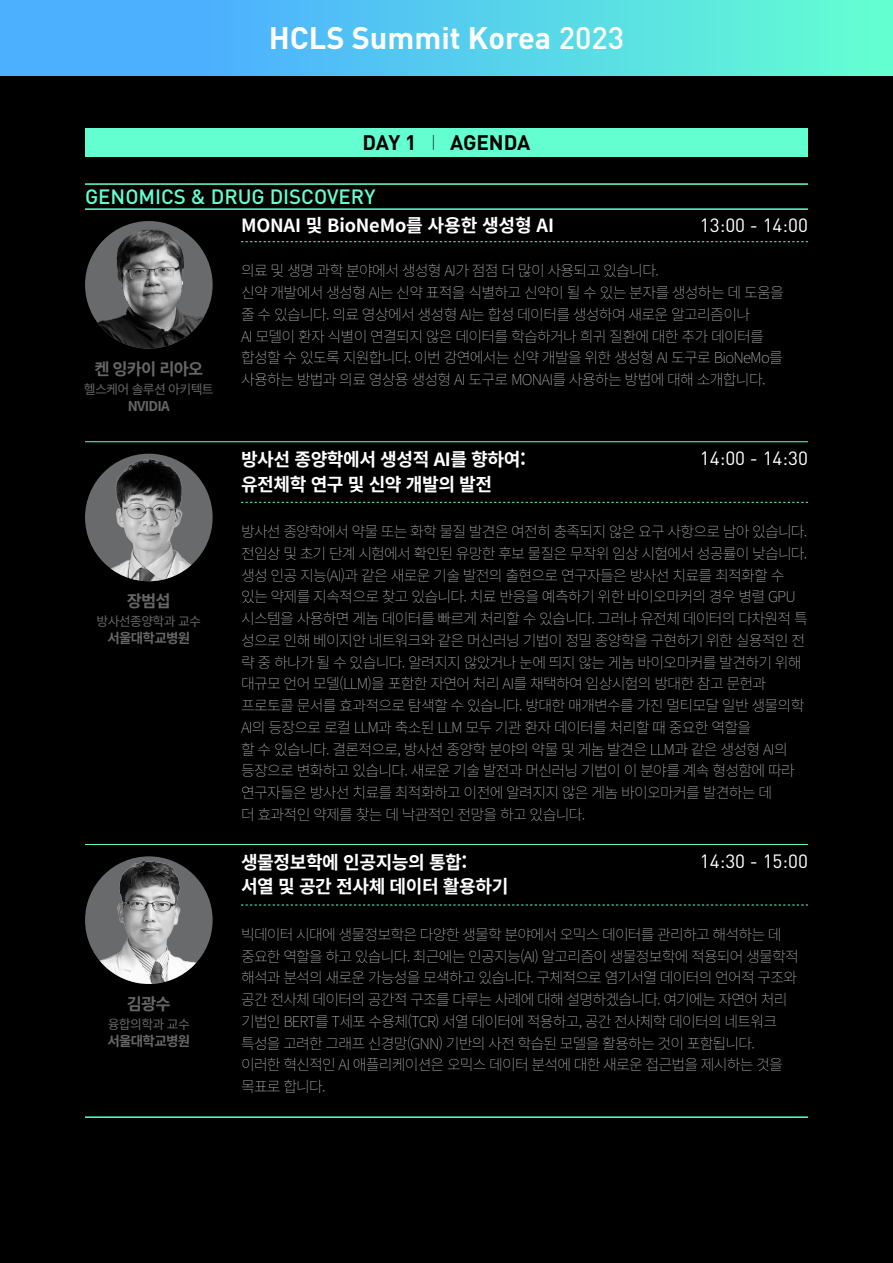
<style>
.page{position:relative;width:893px;height:1263px;background:#000}
.page>*{position:absolute;margin:0;border:0;box-sizing:border-box;transform-origin:0 0}
.t1{font:700 30.75px "DIN Pro";color:#fff}
.t2{font:700 20.85px "DIN Pro";letter-spacing:-.01em;color:#000}
.t3{font:500 20.4px "DIN Pro";color:#63ffd1}
.t4{font:18.9px "DIN Pro";color:#fff}
.t5{font:700 18.15px "Noto Sans KR";letter-spacing:-.025em;color:#fff}
.t6{font:700 16.5px "Noto Sans KR";letter-spacing:-.05em;color:#666}
.t7{font:100 15px/21.8px "Noto Sans KR";letter-spacing:-.05em;color:#c2c2c2}
.t8{font:700 13.5px "Noto Sans KR";letter-spacing:-.05em;color:#666}
.t9{font:12.9px "Noto Sans KR";letter-spacing:-.05em;color:#666}
.s1{font-weight:500}
.s2{font-family:"Noto Sans KR";font-size:14.85px}
</style>
<div class="page">
<div style="left:85px;top:129px;width:723px;height:28px;background:#63ffd1"></div>
<hr style="left:85px;top:183px;width:723px;height:2px;background:#63ffd1">
<hr style="left:85px;top:1116px;width:723px;height:2px;background:#63ffd1">
<hr style="left:85px;top:208px;width:723px;height:2px;background:#63ffd1">
<hr style="left:85px;top:441px;width:723px;height:1px;background:#63ffd1">
<hr style="left:85px;top:844px;width:723px;height:1px;background:#63ffd1">
<svg style="left:241px;top:241px;width:567px;height:1px"></svg>
<svg style="left:241px;top:502px;width:567px;height:1px"></svg>
<svg style="left:241px;top:905px;width:567px;height:1px"></svg>
<div style="left:0;top:0;width:893px;height:75px;background:linear-gradient(to right,#49a2ff,#62fcd3)"></div>
<img style="left:85px;top:221px;width:128px;height:128px;border-radius:64px">
<img style="left:85px;top:454px;width:128px;height:127px;border-radius:64px">
<img style="left:85px;top:856px;width:128px;height:128px;border-radius:64px">
<p class="t1" style="left:269px;top:17px;width:357px">HCLS Summit Korea <span class="s1">2023</span></p>
<p class="t2" style="left:362px;top:128px;width:170px">DAY 1 <span class="s2">│</span> AGENDA</p>
<p class="t3" style="left:85px;top:183px;width:292px">GENOMICS &amp; DRUG DISCOVERY</p>
<p class="t5" style="left:241px;top:215px;width:314px">MONAI 및 BioNeMo를 사용한 생성형 AI</p>
<p class="t4" style="left:700px;top:213px;width:110px">13:00 - 14:00</p>
<p class="t6" style="left:94px;top:359px;width:110px">켄 잉카이 리아오</p>
<p class="t9" style="left:84px;top:382px;width:131px">헬스케어 솔루션 아키텍트</p>
<p class="t8" style="left:128px;top:398px;width:44px">NVIDIA</p>
<p class="t6" style="left:127px;top:592px;width:45px">장범섭</p>
<p class="t9" style="left:97px;top:614px;width:106px">방사선종양학과 교수</p>
<p class="t8" style="left:107px;top:631px;width:84px">서울대학교병원</p>
<p class="t6" style="left:127px;top:994px;width:45px">김광수</p>
<p class="t9" style="left:108px;top:1017px;width:84px">융합의학과 교수</p>
<p class="t8" style="left:107px;top:1033px;width:84px">서울대학교병원</p>
<p class="t7" style="left:241px;top:260px;width:419px">의료 및 생명 과학 분야에서 생성형 AI가 점점 더 많이 사용되고 있습니다.</p>
<p class="t7" style="left:241px;top:282px;width:544px">신약 개발에서 생성형 AI는 신약 표적을 식별하고 신약이 될 수 있는 분자를 생성하는 데 도움을</p>
<p class="t7" style="left:241px;top:304px;width:511px">줄 수 있습니다. 의료 영상에서 생성형 AI는 합성 데이터를 생성하여 새로운 알고리즘이나</p>
<p class="t7" style="left:241px;top:326px;width:524px">AI 모델이 환자 식별이 연결되지 않은 데이터를 학습하거나 희귀 질환에 대한 추가 데이터를</p>
<p class="t7" style="left:241px;top:347px;width:543px">합성할 수 있도록 지원합니다. 이번 강연에서는 신약 개발을 위한 생성형 AI 도구로 BioNeMo를</p>
<p class="t7" style="left:241px;top:369px;width:526px">사용하는 방법과 의료 영상용 생성형 AI 도구로 MONAI를 사용하는 방법에 대해 소개합니다.</p>
<p class="t5" style="left:241px;top:449px;width:286px">방사선 종양학에서 생성적 AI를 향하여:</p>
<p class="t5" style="left:241px;top:474px;width:253px">유전체학 연구 및 신약 개발의 발전</p>
<p class="t4" style="left:700px;top:445px;width:110px">14:00 - 14:30</p>
<p class="t7" style="left:241px;top:521px;width:568px">방사선 종양학에서 약물 또는 화학 물질 발견은 여전히 충족되지 않은 요구 사항으로 남아 있습니다. 전임상 및 초기 단계 시험에서 확인된 유망한 후보 물질은 무작위 임상 시험에서 성공률이 낮습니다.</p>
<p class="t7" style="left:241px;top:564px;width:545px">생성 인공 지능(AI)과 같은 새로운 기술 발전의 출현으로 연구자들은 방사선 치료를 최적화할 수</p>
<p class="t7" style="left:241px;top:586px;width:568px">있는 약제를 지속적으로 찾고 있습니다. 치료 반응을 예측하기 위한 바이오마커의 경우 병렬 GPU 시스템을 사용하면 게놈 데이터를 빠르게 처리할 수 있습니다. 그러나 유전체 데이터의 다차원적 특 성으로 인해 베이지안 네트워크와 같은 머신러닝 기법이 정밀 종양학을 구현하기 위한 실용적인 전 략 중 하나가 될 수 있습니다. 알려지지 않았거나 눈에 띄지 않는 게놈 바이오마커를 발견하기 위해 대규모 언어 모델(LLM)을 포함한 자연어 처리 AI를 채택하여 임상시험의 방대한 참고 문헌과</p>
<p class="t7" style="left:241px;top:695px;width:565px">프로토콜 문서를 효과적으로 탐색할 수 있습니다. 방대한 매개변수를 가진 멀티모달 일반 생물의학<br>AI의 등장으로 로컬 LLM과 축소된 LLM 모두 기관 환자 데이터를 처리할 때 중요한 역할을</p>
<p class="t7" style="left:241px;top:738px;width:548px">할 수 있습니다. 결론적으로, 방사선 종양학 분야의 약물 및 게놈 발견은 LLM과 같은 생성형 AI의</p>
<p class="t7" style="left:241px;top:760px;width:555px">등장으로 변화하고 있습니다. 새로운 기술 발전과 머신러닝 기법이 이 분야를 계속 형성함에 따라 연구자들은 방사선 치료를 최적화하고 이전에 알려지지 않은 게놈 바이오마커를 발견하는 데</p>
<p class="t7" style="left:241px;top:804px;width:346px">더 효과적인 약제를 찾는 데 낙관적인 전망을 하고 있습니다.</p>
<p class="t5" style="left:241px;top:852px;width:228px">생물정보학에 인공지능의 통합:</p>
<p class="t5" style="left:241px;top:876px;width:269px">서열 및 공간 전사체 데이터 활용하기</p>
<p class="t4" style="left:700px;top:848px;width:110px">14:30 - 15:00</p>
<p class="t7" style="left:241px;top:924px;width:542px">빅데이터 시대에 생물정보학은 다양한 생물학 분야에서 오믹스 데이터를 관리하고 해석하는 데</p>
<p class="t7" style="left:241px;top:945px;width:559px;text-align:justify">중요한 역할을 하고 있습니다. 최근에는 인공지능(AI) 알고리즘이 생물정보학에 적용되어 생물학적 해석과 분석의 새로운 가능성을 모색하고 있습니다. 구체적으로 염기서열 데이터의 언어적 구조와 공간 전사체 데이터의 공간적 구조를 다루는 사례에 대해 설명하겠습니다. 여기에는 자연어 처리</p>
<p class="t7" style="left:241px;top:1011px;width:538px">기법인 BERT를 T세포 수용체(TCR) 서열 데이터에 적용하고, 공간 전사체학 데이터의 네트워크</p>
<p class="t7" style="left:241px;top:1032px;width:515px">특성을 고려한 그래프 신경망(GNN) 기반의 사전 학습된 모델을 활용하는 것이 포함됩니다.</p>
<p class="t7" style="left:241px;top:1054px;width:543px">이러한 혁신적인 AI 애플리케이션은 오믹스 데이터 분석에 대한 새로운 접근법을 제시하는 것을</p>
<p class="t7" style="left:241px;top:1076px;width:86px">목표로 합니다.</p>
</div>
